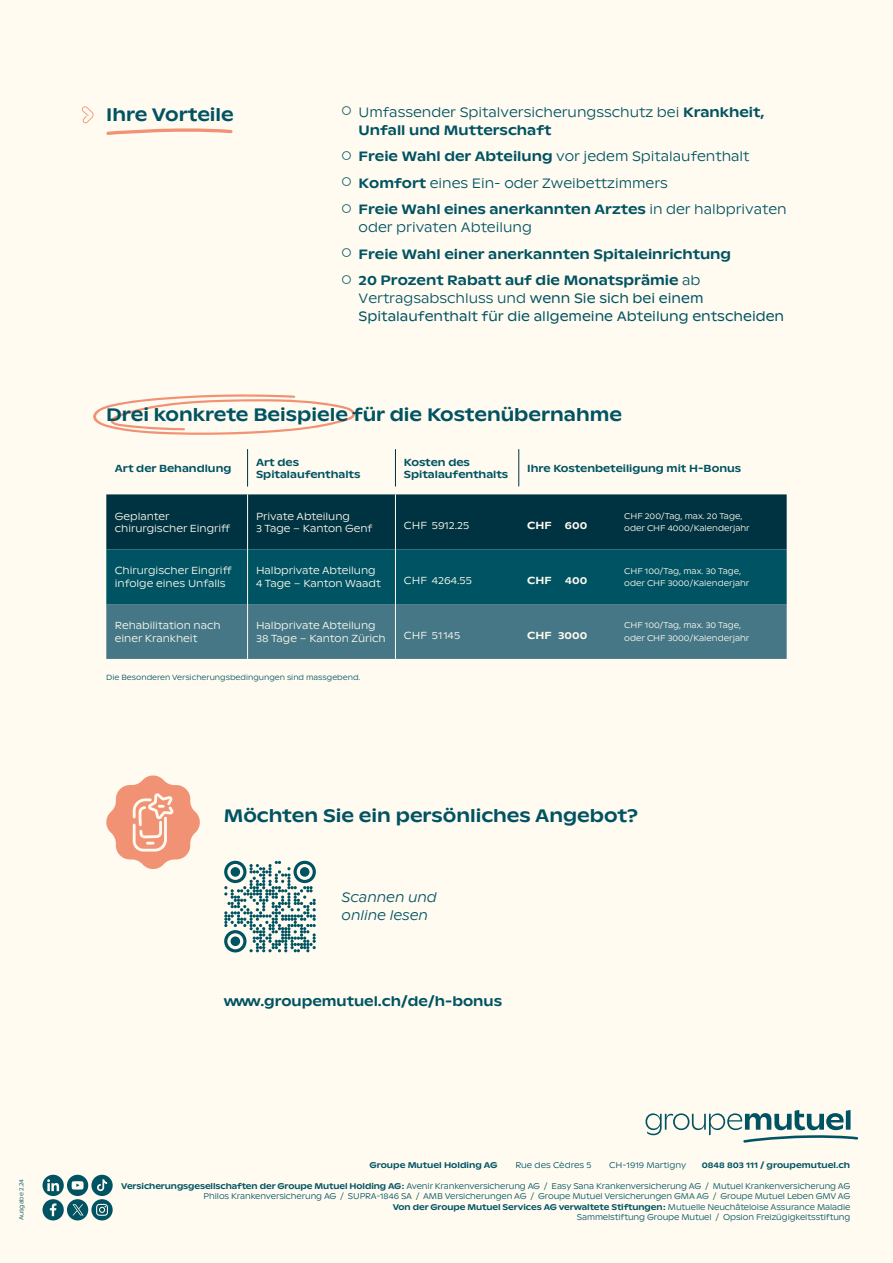
<style>
.page{position:relative;width:893px;height:1263px;background:#fffbf1}
.page>*{position:absolute;margin:0;border:0;box-sizing:border-box;transform-origin:0 0}
.t1{font:500 18px "ABC Ginto Nord";color:#005362}
.t2{font:300 13.5px/18px "ABC Ginto Nord";color:#005362}
.t3{font:13.5px/18px "ABC Ginto Nord";color:#005362}
.t4{font:500 13.5px "ABC Ginto Nord";color:#005362}
.t5{font:italic 300 13.5px/18px "ABC Ginto Nord";color:#005362}
.t6{font:300 10.2px/12.8px "ABC Ginto Nord";color:#fffbf1}
.t7{font:500 10.2px/12.8px "ABC Ginto Nord";color:#005362}
.t8{font:500 10.2px "ABC Ginto Nord";color:#fffbf1}
.t9{font:300 8.25px/10.5px "ABC Ginto Nord";letter-spacing:-.01em;color:#005362;text-align:right}
.t10{font:300 8.25px/12.8px "ABC Ginto Nord";color:#fffbf1}
.t11{font:500 8.25px "ABC Ginto Nord";color:#005362}
.t12{font:300 7.5px "ABC Ginto Nord";color:#005362}
.t13{font:300 6px "ABC Ginto Nord";letter-spacing:-.005em;color:#005362}
.s1{font-weight:500}
.s2{font-weight:300}
</style>
<div class="page">
<svg style="left:645px;top:1110px;width:213px;height:33px"></svg>
<svg style="left:43px;top:1175px;width:70px;height:45px"></svg>
<svg style="left:93px;top:394px;width:262px;height:41px"></svg>
<svg style="left:82px;top:106px;width:12px;height:17px"></svg>
<svg style="left:106px;top:128px;width:127px;height:7px"></svg>
<svg style="left:106px;top:494px;width:681px;height:165px;background:#185564"></svg>
<hr style="left:247px;top:494px;width:1px;height:55px;background:#fffbf1">
<hr style="left:395px;top:494px;width:1px;height:55px;background:#fffbf1">
<hr style="left:247px;top:549px;width:1px;height:55px;background:#fffbf1">
<hr style="left:395px;top:549px;width:1px;height:55px;background:#fffbf1">
<hr style="left:247px;top:604px;width:1px;height:55px;background:#fffbf1">
<hr style="left:395px;top:604px;width:1px;height:55px;background:#fffbf1">
<hr style="left:247px;top:449px;width:1px;height:38px;background:#003341">
<hr style="left:395px;top:449px;width:1px;height:38px;background:#003341">
<hr style="left:518px;top:449px;width:1px;height:38px;background:#003341">
<svg style="left:224px;top:861px;width:92px;height:91px"></svg>
<svg style="left:106px;top:775px;width:94px;height:94px"></svg>
<h1 class="t1" style="left:106px;top:103px;width:129px">Ihre Vorteile</h1>
<h2 class="t2" style="left:359px;top:103px;width:407px;text-indent:-17px">○ Umfassender Spitalversicherungsschutz bei <span class="s1">Krankheit,<br>Unfall und Mutterschaft</span></h2>
<h2 class="t2" style="left:342px;top:148px;width:409px">○ <span class="s1">Freie Wahl der Abteilung</span> vor jedem Spitalaufenthalt</h2>
<h2 class="t2" style="left:342px;top:174px;width:328px">○ <span class="s1">Komfort</span> eines Ein- oder Zweibettzimmers</h2>
<h2 class="t2" style="left:359px;top:201px;width:430px;text-indent:-17px">○ <span class="s1">Freie Wahl eines anerkannten Arztes</span> in der halbprivaten oder privaten Abteilung</h2>
<h2 class="t4" style="left:342px;top:246px;width:391px"><span class="s2">○</span> Freie Wahl einer anerkannten Spitaleinrichtung</h2>
<h2 class="t3" style="left:359px;top:272px;width:427px;text-indent:-17px"><span class="s2">○</span> <span class="s1">20 Prozent Rabatt auf die Monatsprämie</span> <span class="s2">ab<br>Vertragsabschluss und</span> wenn Sie sich bei einem<br>Spitalaufenthalt für die allgemeine Abteilung entscheiden</h2>
<h1 class="t1" style="left:106px;top:403px;width:517px">Drei konkrete Beispiele für die Kostenübernahme</h1>
<p class="t7" style="left:115px;top:462px;width:118px">Art der Behandlung</p>
<p class="t7" style="left:256px;top:456px;width:106px">Art des<br>Spitalaufenthalts</p>
<p class="t7" style="left:404px;top:456px;width:106px">Kosten des<br>Spitalaufenthalts</p>
<p class="t7" style="left:527px;top:462px;width:215px">Ihre Kostenbeteiligung mit H-Bonus</p>
<p class="t6" style="left:115px;top:509px;width:117px">Geplanter chirurgischer Eingriff</p>
<p class="t6" style="left:256px;top:509px;width:118px">Private Abteilung<br>3 Tage – Kanton Genf</p>
<p class="t6" style="left:404px;top:519px;width:67px">CHF 5912.25</p>
<p class="t8" style="left:527px;top:519px;width:26px">CHF</p>
<p class="t8" style="left:565px;top:519px;width:24px">600</p>
<p class="t10" style="left:624px;top:509px;width:127px">CHF 200/Tag, max. 20 Tage, oder CHF 4000/Kalenderjahr</p>
<p class="t6" style="left:115px;top:564px;width:118px">Chirurgischer Eingriff infolge eines Unfalls</p>
<p class="t6" style="left:256px;top:564px;width:126px">Halbprivate Abteilung<br>4 Tage – Kanton Waadt</p>
<p class="t6" style="left:404px;top:574px;width:70px">CHF 4264.55</p>
<p class="t8" style="left:527px;top:574px;width:26px">CHF</p>
<p class="t8" style="left:565px;top:574px;width:24px">400</p>
<p class="t10" style="left:624px;top:564px;width:127px">CHF 100/Tag, max. 30 Tage, oder CHF 3000/Kalenderjahr</p>
<p class="t6" style="left:115px;top:619px;width:107px">Rehabilitation nach einer Krankheit</p>
<p class="t6" style="left:256px;top:619px;width:131px">Halbprivate Abteilung<br>38 Tage – Kanton Zürich</p>
<p class="t6" style="left:404px;top:629px;width:58px">CHF 51 145</p>
<p class="t8" style="left:527px;top:629px;width:62px">CHF 3000</p>
<p class="t10" style="left:624px;top:619px;width:127px">CHF 100/Tag, max. 30 Tage, oder CHF 3000/Kalenderjahr</p>
<p class="t12" style="left:106px;top:673px;width:255px">Die Besonderen Versicherungsbedingungen sind massgebend.</p>
<h1 class="t1" style="left:224px;top:805px;width:416px">Möchten Sie ein persönliches Angebot?</h1>
<h2 class="t5" style="left:342px;top:888px;width:97px">Scannen und online lesen</h2>
<h2 class="t4" style="left:224px;top:993px;width:280px">www.groupemutuel.ch/de/h-bonus</h2>
<p class="t11" style="left:369px;top:1160px;width:130px">Groupe Mutuel Holding AG</p>
<p class="t9" style="left:515px;top:1160px;width:78px">Rue des Cèdres 5</p>
<p class="t9" style="left:609px;top:1160px;width:79px">CH-1919 Martigny</p>
<p class="t11" style="left:702px;top:1160px;width:150px">0848 803 111 / groupemutuel.ch</p>
<p class="t13" style="left:18px;top:1220px;width:43px;rotate:-90deg">Ausgabe 2.24</p>
<p class="t9" style="left:121px;top:1181px;width:731px"><span class="s1">Versicherungsgesellschaften der Groupe Mutuel Holding AG :</span> Avenir Krankenversicherung AG / Easy Sana Krankenversicherung AG / Mutuel Krankenversicherung AG Philos Krankenversicherung AG / SUPRA-1846 SA / AMB Versicherungen AG / Groupe Mutuel Versicherungen GMA AG / Groupe Mutuel Leben GMV AG<br><span class="s1">Von der Groupe Mutuel Services AG verwaltete Stiftungen :</span> Mutuelle Neuchâteloise Assurance Maladie<br>Sammelstiftung Groupe Mutuel / Opsion Freizügigkeitsstiftung</p>
</div>
